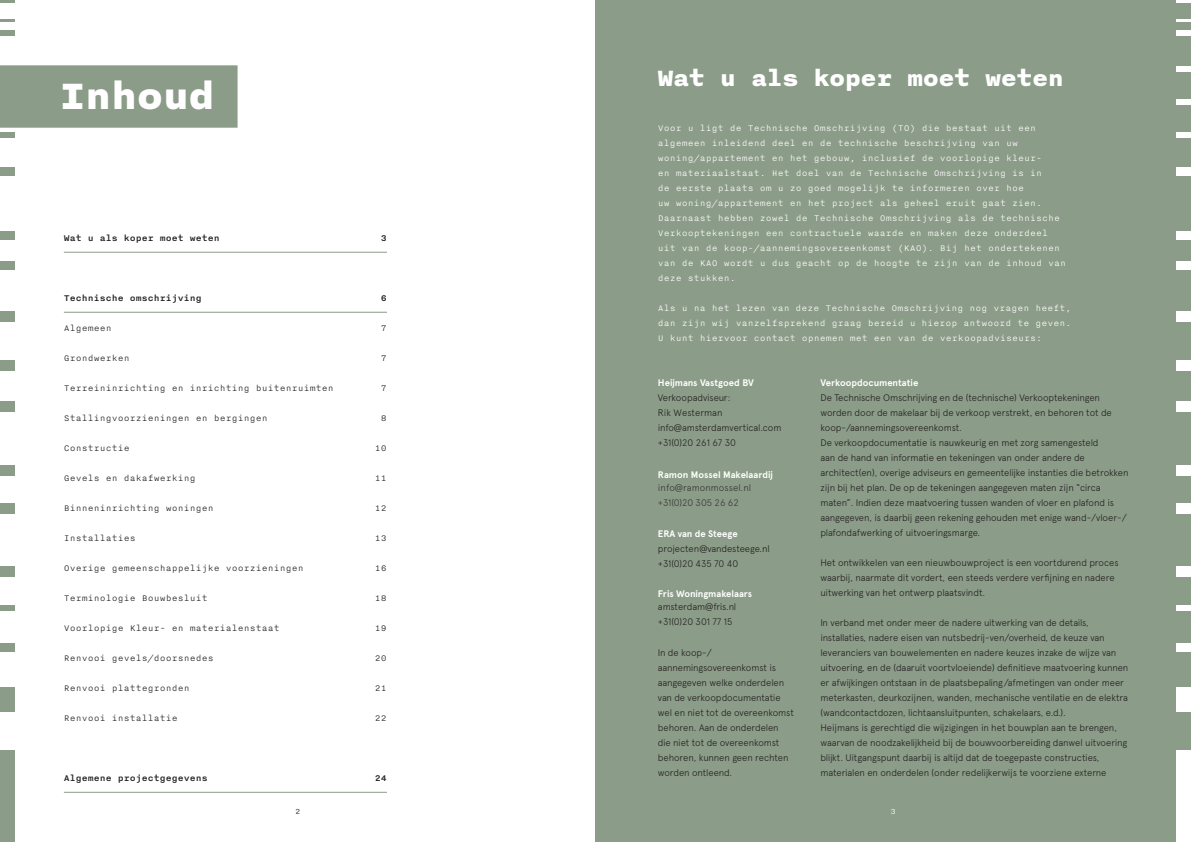
<style>
.page{position:relative;width:1191px;height:842px;background:#fff}
.page>*{position:absolute;margin:0;border:0;box-sizing:border-box;transform-origin:0 0}
.t1{font:900 43px "Nitti Basic";color:#fff}
.t2{font:900 26px "Nitti Basic";color:#fff}
.Intro{font:300 10px/15px "Nitti Basic";color:#fff}
.Table_of_content{font:300 10px "Nitti Basic";color:#231f20}
.Table_of_content-2{font:500 10px "Nitti Basic";color:#231f20}
.Body{font:300 9.5px/15px "Apercu";letter-spacing:-.01em;color:#231f20}
.Body-2{font:700 9.5px/13.2px "Apercu";color:#fff}
.Body-3{font:300 9.5px "Apercu";color:#373535}
.t3{font:300 9px "Nitti Basic";color:#231f20}
.t4{font:300 9px "Nitti Basic";color:#fff}
.s1{font-weight:700;color:#fff}
.s2{font-weight:300;color:#373535}
.s3{font-weight:300;color:#231f20}
</style>
<div class="page">
<div style="left:595px;top:0;width:596px;height:842px;background:#8b9c88"></div>
<hr style="left:64px;top:252px;width:323px;height:1px;background:#8b9c88">
<hr style="left:64px;top:312px;width:323px;height:1px;background:#8b9c88">
<hr style="left:64px;top:792px;width:323px;height:1px;background:#8b9c88">
<div style="left:0;top:65px;width:237px;height:63px;background:#8b9c88"></div>
<div style="left:0;top:605px;width:15px;height:5px;background:#8b9c88"></div>
<div style="left:0;top:687px;width:15px;height:25px;background:#8b9c88"></div>
<div style="left:0;top:643px;width:15px;height:8px;background:#8b9c88"></div>
<div style="left:0;top:750px;width:15px;height:92px;background:#8b9c88"></div>
<div style="left:0;top:566px;width:15px;height:11px;background:#8b9c88"></div>
<div style="left:0;top:503px;width:15px;height:11px;background:#8b9c88"></div>
<div style="left:0;top:465px;width:15px;height:11px;background:#8b9c88"></div>
<div style="left:0;top:401px;width:15px;height:11px;background:#8b9c88"></div>
<div style="left:0;top:360px;width:15px;height:11px;background:#8b9c88"></div>
<div style="left:0;top:311px;width:15px;height:11px;background:#8b9c88"></div>
<div style="left:0;top:261px;width:15px;height:8px;background:#8b9c88"></div>
<div style="left:0;top:231px;width:15px;height:8px;background:#8b9c88"></div>
<div style="left:0;top:168px;width:15px;height:8px;background:#8b9c88"></div>
<div style="left:0;top:132px;width:15px;height:6px;background:#8b9c88"></div>
<div style="left:0;top:30px;width:15px;height:6px;background:#8b9c88"></div>
<hr style="left:0;top:19px;width:15px;height:3px;background:#8b9c88">
<hr style="left:0;top:0;width:15px;height:3px;background:#8b9c88">
<div style="left:1176px;top:605px;width:15px;height:5px;background:#fff"></div>
<div style="left:1176px;top:687px;width:15px;height:25px;background:#fff"></div>
<div style="left:1176px;top:643px;width:15px;height:8px;background:#fff"></div>
<div style="left:1176px;top:750px;width:15px;height:92px;background:#fff"></div>
<div style="left:1176px;top:566px;width:15px;height:11px;background:#fff"></div>
<div style="left:1176px;top:503px;width:15px;height:11px;background:#fff"></div>
<div style="left:1176px;top:465px;width:15px;height:11px;background:#fff"></div>
<div style="left:1176px;top:401px;width:15px;height:11px;background:#fff"></div>
<div style="left:1176px;top:360px;width:15px;height:11px;background:#fff"></div>
<div style="left:1176px;top:311px;width:15px;height:11px;background:#fff"></div>
<div style="left:1176px;top:261px;width:15px;height:8px;background:#fff"></div>
<div style="left:1176px;top:231px;width:15px;height:8px;background:#fff"></div>
<div style="left:1176px;top:168px;width:15px;height:8px;background:#fff"></div>
<div style="left:1176px;top:132px;width:15px;height:6px;background:#fff"></div>
<div style="left:1176px;top:99px;width:15px;height:6px;background:#fff"></div>
<div style="left:1176px;top:66px;width:15px;height:6px;background:#fff"></div>
<div style="left:1176px;top:30px;width:15px;height:6px;background:#fff"></div>
<hr style="left:1176px;top:19px;width:15px;height:3px;background:#fff">
<hr style="left:1176px;top:0;width:15px;height:3px;background:#fff">
<p class="t1" style="left:60px;top:72px;width:156px">Inhoud</p>
<p class="Table_of_content-2" style="left:64px;top:232px;width:158px">Wat u als koper moet weten</p>
<p class="Table_of_content-2" style="left:381px;top:232px;width:7px">3</p>
<p class="Table_of_content-2" style="left:64px;top:292px;width:140px">Technische omschrijving</p>
<p class="Table_of_content-2" style="left:381px;top:292px;width:7px">6</p>
<p class="Table_of_content" style="left:64px;top:323px;width:49px">Algemeen</p>
<p class="Table_of_content" style="left:381px;top:323px;width:7px">7</p>
<p class="Table_of_content" style="left:64px;top:353px;width:67px">Grondwerken</p>
<p class="Table_of_content" style="left:381px;top:353px;width:7px">7</p>
<p class="Table_of_content" style="left:64px;top:383px;width:272px">Terreininrichting en inrichting buitenruimten</p>
<p class="Table_of_content" style="left:381px;top:383px;width:7px">7</p>
<p class="Table_of_content" style="left:64px;top:413px;width:206px">Stallingvoorzieningen en bergingen</p>
<p class="Table_of_content" style="left:381px;top:413px;width:7px">8</p>
<p class="Table_of_content" style="left:64px;top:443px;width:67px">Constructie</p>
<p class="Table_of_content" style="left:375px;top:443px;width:13px">10</p>
<p class="Table_of_content" style="left:64px;top:473px;width:134px">Gevels en dakafwerking</p>
<p class="Table_of_content" style="left:375px;top:473px;width:13px">11</p>
<p class="Table_of_content" style="left:64px;top:503px;width:152px">Binneninrichting woningen</p>
<p class="Table_of_content" style="left:375px;top:503px;width:13px">12</p>
<p class="Table_of_content" style="left:64px;top:533px;width:73px">Installaties</p>
<p class="Table_of_content" style="left:375px;top:533px;width:13px">13</p>
<p class="Table_of_content" style="left:64px;top:563px;width:242px">Overige gemeenschappelijke voorzieningen</p>
<p class="Table_of_content" style="left:375px;top:563px;width:13px">16</p>
<p class="Table_of_content" style="left:64px;top:593px;width:146px">Terminologie Bouwbesluit</p>
<p class="Table_of_content" style="left:375px;top:593px;width:13px">18</p>
<p class="Table_of_content" style="left:64px;top:623px;width:218px">Voorlopige Kleur- en materialenstaat</p>
<p class="Table_of_content" style="left:375px;top:623px;width:13px">19</p>
<p class="Table_of_content" style="left:64px;top:653px;width:152px">Renvooi gevels/doorsnedes</p>
<p class="Table_of_content" style="left:375px;top:653px;width:13px">20</p>
<p class="Table_of_content" style="left:64px;top:683px;width:128px">Renvooi plattegronden</p>
<p class="Table_of_content" style="left:375px;top:683px;width:13px">21</p>
<p class="Table_of_content" style="left:64px;top:713px;width:116px">Renvooi installatie</p>
<p class="Table_of_content" style="left:375px;top:713px;width:13px">22</p>
<p class="Table_of_content-2" style="left:64px;top:772px;width:145px">Algemene projectgegevens</p>
<p class="Table_of_content-2" style="left:375px;top:772px;width:13px">24</p>
<p class="t2" style="left:658px;top:63px;width:407px">Wat u als koper moet weten</p>
<p class="Intro" style="left:658px;top:120px;width:409px">Voor u ligt de Technische Omschrijving (TO) die bestaat uit een algemeen inleidend deel en de technische beschrijving van uw woning/appartement en het gebouw, inclusief de voorlopige kleur-<br>en materiaalstaat. Het doel van de Technische Omschrijving is in<br>de eerste plaats om u zo goed mogelijk te informeren over hoe<br>uw woning/appartement en het project als geheel eruit gaat zien.<br>Daarnaast hebben zowel de Technische Omschrijving als de technische Verkooptekeningen een contractuele waarde en maken deze onderdeel uit van de koop-/aannemingsovereenkomst (KAO). Bij het ondertekenen van de KAO wordt u dus geacht op de hoogte te zijn van de inhoud van deze stukken.</p>
<p class="Intro" style="left:658px;top:300px;width:415px;text-align:justify">Als u na het lezen van deze Technische Omschrijving nog vragen heeft, dan zijn wij vanzelfsprekend graag bereid u hierop antwoord te geven.<br>U kunt hiervoor contact opnemen met een van de verkoopadviseurs:</p>
<p class="Body-2" style="left:820px;top:376px;width:99px">Verkoopdocumentatie</p>
<p class="Body" style="left:820px;top:390px;width:293px">De Technische Omschrijving en de (technische) Verkooptekeningen worden door de makelaar bij de verkoop verstrekt, en behoren tot de koop-/aannemingsovereenkomst.</p>
<p class="Body" style="left:820px;top:435px;width:309px">De verkoopdocumentatie is nauwkeurig en met zorg samengesteld<br>aan de hand van informatie en tekeningen van onder andere de architect(en), overige adviseurs en gemeentelijke instanties die betrokken zijn bij het plan. De op de tekeningen aangegeven maten zijn “circa maten”. Indien deze maatvoering tussen wanden of vloer en plafond is aangegeven, is daarbij geen rekening gehouden met enige wand-/vloer-/ plafondafwerking of uitvoeringsmarge.</p>
<p class="Body" style="left:820px;top:555px;width:300px">Het ontwikkelen van een nieuwbouwproject is een voortdurend proces waarbij, naarmate dit vordert, een steeds verdere verfijning en nadere uitwerking van het ontwerp plaatsvindt.</p>
<p class="Body" style="left:820px;top:615px;width:309px">In verband met onder meer de nadere uitwerking van de details, installaties, nadere eisen van nutsbedrij-ven/overheid, de keuze van leveranciers van bouwelementen en nadere keuzes inzake de wijze van uitvoering, en de (daaruit voortvloeiende) definitieve maatvoering kunnen er afwijkingen ontstaan in de plaatsbepaling/afmetingen van onder meer meterkasten, deurkozijnen, wanden, mechanische ventilatie en de elektra (wandcontactdozen, lichtaansluitpunten, schakelaars, e.d.).</p>
<p class="Body" style="left:820px;top:720px;width:308px">Heijmans is gerechtigd die wijzigingen in het bouwplan aan te brengen, waarvan de noodzakelijkheid bij de bouwvoorbereiding danwel uitvoering blijkt. Uitgangspunt daarbij is altijd dat de toegepaste constructies, materialen en onderdelen (onder redelijkerwijs te voorziene externe</p>
<p class="Body" style="left:658px;top:375px;width:125px"><span class="s1">Heijmans Vastgoed BV<br></span>Verkoopadviseur:<br>Rik Westerman info@amsterdamvertical.com +31(0)20 261 67 30</p>
<p class="Body-2" style="left:658px;top:468px;width:117px">Ramon Mossel Makelaardij <span class="s2">info@ramonmossel.nl</span></p>
<p class="Body-3" style="left:658px;top:497px;width:82px">+31(0)20 305 26 62</p>
<p class="Body" style="left:658px;top:526px;width:113px"><span class="s1">ERA van de Steege </span>projecten@vandesteege.nl +31(0)20 435 70 40</p>
<p class="Body-2" style="left:658px;top:587px;width:96px">Fris Woningmakelaars <span class="s3">amsterdam@fris.nl</span></p>
<p class="Body" style="left:658px;top:614px;width:76px">+31(0)20 301 77 15</p>
<p class="Body" style="left:658px;top:645px;width:137px">In de koop-/ aannemingsovereenkomst is aangegeven welke onderdelen van de verkoopdocumentatie wel en niet tot de overeenkomst behoren. Aan de onderdelen die niet tot de overeenkomst behoren, kunnen geen rechten worden ontleend.</p>
<p class="t3" style="left:295px;top:807px;width:7px">2</p>
<p class="t4" style="left:890px;top:807px;width:7px">3</p>
</div>
